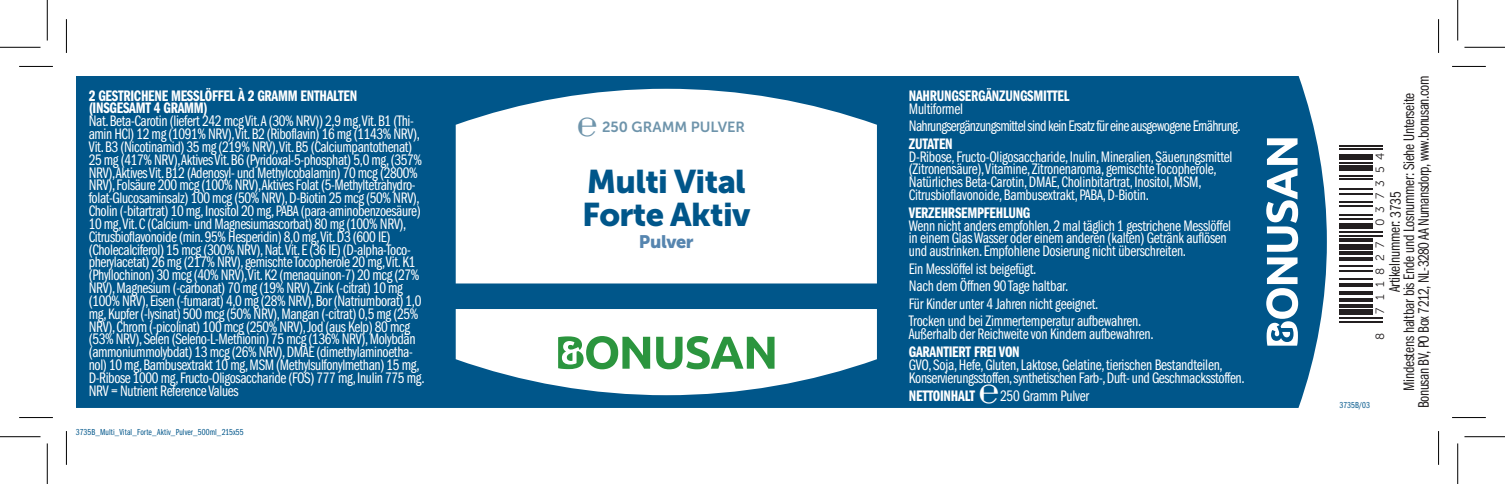
<style>
.page{position:relative;width:1505px;height:484px;background:#fff}
.page>*{position:absolute;margin:0;border:0;box-sizing:border-box;transform-origin:0 0}
.t1{font:34.88px "Times New Roman";color:#fff}
.t2{font:34.88px "Times New Roman";color:#6e94ab}
.t3{font:32.62px/32.6px "Museo Sans 900";letter-spacing:-.02em;color:#00568a}
.t4{font:18px "Museo Sans 900";letter-spacing:-.02em;color:#5685af}
.t5{font:15.75px/12.8px "Franklin Gothic Book Cmpr";letter-spacing:-.025em;color:#fff}
.t6{font:15.75px/12.8px "Franklin Gothic Demi Cmpr";letter-spacing:-.015em;color:#fff}
.t7{font:15.75px/14.6px "Franklin Gothic Book Cmpr";letter-spacing:-.015em;color:#231f20;text-align:center}
.t8{font:14.62px "Museo Sans 700";color:#6e94ab}
.t9{font:11.92px "Museo Sans 300";letter-spacing:.55em;color:#231f20}
.t10{font:9px "Franklin Gothic Book Cmpr";letter-spacing:.01em;color:#00568a}
.s1{color:#fff}
</style>
<div class="page">
<div style="left:76px;top:76px;width:1250px;height:332px;background:#00568a"></div>
<svg style="left:1265px;top:138px;width:32px;height:207px"></svg>
<svg style="left:455px;top:309px;width:421px;height:86px"></svg>
<svg style="left:455px;top:89px;width:421px;height:194px"></svg>
<svg style="left:656px;top:336px;width:118px;height:33px"></svg>
<svg style="left:558px;top:336px;width:92px;height:33px"></svg>
<hr style="left:1339px;top:321px;width:43px;height:1px;background:#231f20">
<hr style="left:1339px;top:317px;width:43px;height:2px;background:#231f20">
<div style="left:1339px;top:309px;width:33px;height:6px;background:#231f20"></div>
<hr style="left:1339px;top:304px;width:33px;height:4px;background:#231f20">
<hr style="left:1339px;top:298px;width:33px;height:4px;background:#231f20">
<hr style="left:1339px;top:291px;width:33px;height:3px;background:#231f20">
<hr style="left:1339px;top:283px;width:33px;height:4px;background:#231f20">
<hr style="left:1339px;top:277px;width:33px;height:2px;background:#231f20">
<hr style="left:1339px;top:270px;width:33px;height:2px;background:#231f20">
<hr style="left:1339px;top:264px;width:33px;height:2px;background:#231f20">
<hr style="left:1339px;top:257px;width:33px;height:4px;background:#231f20">
<hr style="left:1339px;top:251px;width:33px;height:4px;background:#231f20">
<div style="left:1339px;top:244px;width:33px;height:6px;background:#231f20"></div>
<hr style="left:1339px;top:238px;width:33px;height:4px;background:#231f20">
<hr style="left:1339px;top:234px;width:43px;height:2px;background:#231f20">
<hr style="left:1339px;top:231px;width:43px;height:2px;background:#231f20">
<div style="left:1339px;top:223px;width:33px;height:6px;background:#231f20"></div>
<hr style="left:1339px;top:218px;width:33px;height:1px;background:#231f20">
<hr style="left:1339px;top:214px;width:33px;height:2px;background:#231f20">
<hr style="left:1339px;top:204px;width:33px;height:2px;background:#231f20">
<hr style="left:1339px;top:201px;width:33px;height:2px;background:#231f20">
<hr style="left:1339px;top:193px;width:33px;height:2px;background:#231f20">
<hr style="left:1339px;top:188px;width:33px;height:2px;background:#231f20">
<hr style="left:1339px;top:178px;width:33px;height:2px;background:#231f20">
<hr style="left:1339px;top:175px;width:33px;height:1px;background:#231f20">
<div style="left:1339px;top:165px;width:33px;height:6px;background:#231f20"></div>
<hr style="left:1339px;top:161px;width:33px;height:2px;background:#231f20">
<div style="left:1339px;top:154px;width:33px;height:6px;background:#231f20"></div>
<hr style="left:1339px;top:148px;width:43px;height:2px;background:#231f20">
<hr style="left:1339px;top:145px;width:43px;height:1px;background:#231f20">
<hr style="left:19px;top:66px;width:34px;height:1px;background:#000">
<hr style="left:1451px;top:66px;width:34px;height:1px;background:#000">
<hr style="left:19px;top:417px;width:34px;height:1px;background:#000">
<hr style="left:1451px;top:417px;width:34px;height:1px;background:#000">
<hr style="left:66px;top:19px;width:1px;height:34px;background:#000">
<hr style="left:66px;top:431px;width:1px;height:33px;background:#000">
<hr style="left:1437px;top:19px;width:1px;height:34px;background:#000">
<hr style="left:1437px;top:431px;width:1px;height:33px;background:#000">
<hr style="left:0;top:47px;width:40px;height:1px;background:#000">
<hr style="left:1464px;top:47px;width:40px;height:1px;background:#000">
<hr style="left:0;top:436px;width:40px;height:1px;background:#000">
<hr style="left:1464px;top:436px;width:40px;height:1px;background:#000">
<hr style="left:47px;top:0;width:1px;height:40px;background:#000">
<hr style="left:47px;top:443px;width:1px;height:41px;background:#000">
<hr style="left:1456px;top:0;width:1px;height:40px;background:#000">
<hr style="left:1456px;top:443px;width:1px;height:41px;background:#000">
<p class="t6" style="left:89px;top:89px;width:270px">2 GESTRICHENE MESSLÖFFEL À 2 GRAMM ENTHALTEN (INSGESAMT 4 GRAMM)</p>
<p class="t5" style="left:89px;top:115px;width:337px">Nat. Beta-Carotin (liefert 242 mcg Vit.A (30% NRV)) 2,9 mg,Vit. B1 (Thi&shy;amin HCl) 12 mg (1091% NRV),Vit. B2 (Riboflavin) 16 mg (1143% NRV), Vit. B3 (Nicotinamid) 35 mg (219% NRV),Vit. B5 (Calciumpantothenat)<br>25 mg (417% NRV),Aktives Vit. B6 (Pyridoxal-5-phosphat) 5,0 mg, (357% NRV),Aktives Vit. B12 (Adenosyl- und Methylcobalamin) 70 mcg (2800% NRV), Folsäure 200 mcg (100% NRV),Aktives Folat (5-Methyltetrahydro&shy;folat-Glucosaminsalz) 100 mcg (50% NRV), D-Biotin 25 mcg (50% NRV), Cholin (-bitartrat) 10 mg, Inositol 20 mg, PABA (para-aminobenzoesäure)<br>10 mg,Vit. C (Calcium- und Magnesiumascorbat) 80 mg (100% NRV), Citrusbioflavonoide (min. 95% Hesperidin) 8,0 mg,Vit. D3 (600 IE) (Cholecalciferol) 15 mcg (300% NRV), Nat.Vit. E (36 IE) (D-alpha-Toco&shy;pherylacetat) 26 mg (217% NRV), gemischte Tocopherole 20 mg,Vit. K1 (Phyllochinon) 30 mcg (40% NRV),Vit. K2 (menaquinon-7) 20 mcg (27% NRV), Magnesium (-carbonat) 70 mg (19% NRV), Zink (-citrat) 10 mg (100% NRV), Eisen (-fumarat) 4,0 mg (28% NRV), Bor (Natriumborat) 1,0 mg, Kupfer (-lysinat) 500 mcg (50% NRV), Mangan (-citrat) 0,5 mg (25% NRV), Chrom (-picolinat) 100 mcg (250% NRV), Jod (aus Kelp) 80 mcg (53% NRV), Selen (Seleno-L-Methionin) 75 mcg (136% NRV), Molybdän (ammoniummolybdat) 13 mcg (26% NRV), DMAE (dimethylaminoetha&shy;nol) 10 mg, Bambusextrakt 10 mg, MSM (Methylsulfonylmethan) 15 mg, D-Ribose 1000 mg, Fructo-Oligosaccharide (FOS) 777 mg, Inulin 775 mg.<br>NRV = Nutrient Reference Values</p>
<p class="t10" style="left:76px;top:426px;width:169px">3735B_Multi_Vital_Forte_Aktiv_Pulver_500ml_215x55</p>
<h1 class="t2" style="left:577px;top:101px;width:22px">℮</h1>
<p class="t8" style="left:602px;top:119px;width:145px">250 GRAMM PULVER</p>
<h2 class="t3" style="left:582px;top:165px;width:170px">Multi Vital<br>Forte Aktiv</h2>
<p class="t4" style="left:639px;top:231px;width:56px">Pulver</p>
<p class="t6" style="left:908px;top:89px;width:162px">NAHRUNGSERGÄNZUNGSMITTEL</p>
<p class="t5" style="left:908px;top:100px;width:333px;line-height:17.6px">Multiformel<br>Nahrungsergänzungsmittel sind kein Ersatz für eine ausgewogene Ernährung.</p>
<p class="t6" style="left:908px;top:137px;width:45px">ZUTATEN</p>
<p class="t5" style="left:908px;top:150px;width:325px">D-Ribose, Fructo-Oligosaccharide, Inulin, Mineralien, Säuerungsmittel (Zitronensäure), Vitamine, Zitronenaroma, gemischte Tocopherole, Natürliches Beta-Carotin, DMAE, Cholinbitartrat, Inositol, MSM, Citrusbioflavonoide, Bambusextrakt, PABA, D-Biotin.</p>
<p class="t6" style="left:908px;top:206px;width:123px">VERZEHRSEMPFEHLUNG</p>
<p class="t5" style="left:908px;top:219px;width:324px">Wenn nicht anders empfohlen, 2 mal täglich 1 gestrichene Messlöffel in einem Glas Wasser oder einem anderen (kalten) Getränk auflösen und austrinken. Empfohlene Dosierung nicht überschreiten.</p>
<p class="t5" style="left:908px;top:260px;width:234px;line-height:17.6px">Ein Messlöffel ist beigefügt.<br>Nach dem Öffnen 90 Tage haltbar.<br>Für Kinder unter 4 Jahren nicht geeignet.<br>Trocken und bei Zimmertemperatur aufbewahren.</p>
<p class="t5" style="left:908px;top:328px;width:246px">Außerhalb der Reichweite von Kindern aufbewahren.</p>
<p class="t6" style="left:908px;top:345px;width:112px">GARANTIERT FREI VON</p>
<p class="t5" style="left:908px;top:358px;width:337px">GVO, Soja, Hefe, Gluten, Laktose, Gelatine, tierischen Bestandteilen,<br>Konservierungsstoffen, synthetischen Farb-, Duft- und Geschmacksstoffen.</p>
<p class="t6" style="left:908px;top:389px;width:68px">NETTOINHALT</p>
<p class="t5" style="left:1000px;top:389px;width:91px">250 Gramm Pulver</p>
<h1 class="t1" style="left:978px;top:368px;width:22px">℮</h1>
<p class="t7" style="left:1387px;top:408px;width:333px;rotate:-90deg">Artikelnummer: <span class="s1">0000<br></span>Mindestens haltbar bis Ende und Losnummer: Siehe Unterseite<br>Bonusan BV, PO Box 7212, NL-3280 AA Numansdorp, www.bonusan.com</p>
<p class="t9" style="left:1373px;top:226px;width:74px;rotate:-90deg">037354</p>
<p class="t7" style="left:1388px;top:218px;width:28px;rotate:-90deg">3735</p>
<p class="t9" style="left:1373px;top:313px;width:73px;rotate:-90deg">711827</p>
<p class="t9" style="left:1373px;top:340px;width:9px;rotate:-90deg">8</p>
<p class="t10" style="left:1339px;top:400px;width:32px">3735B/03</p>
</div>
